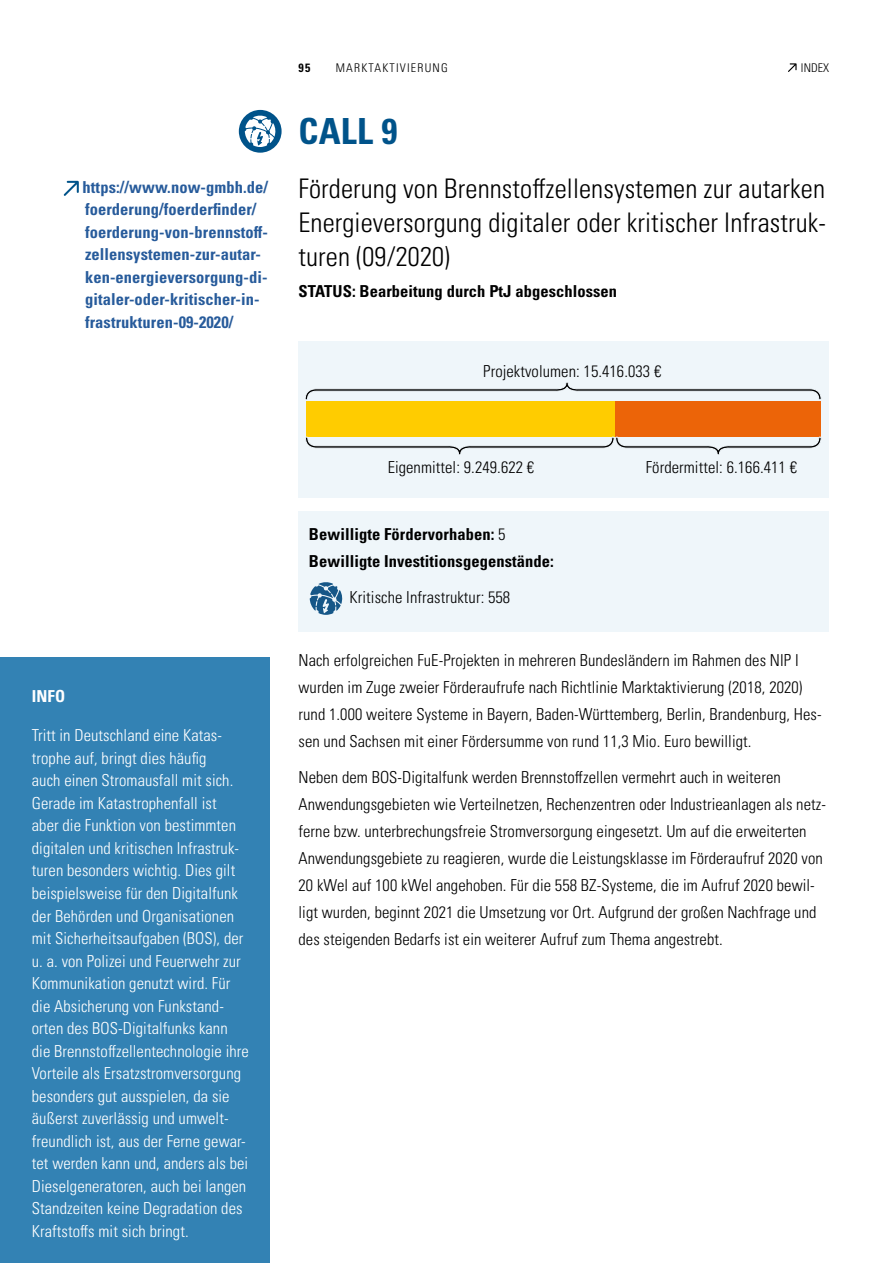
<style>
.page{position:relative;width:893px;height:1263px;background:#fff}
.page>*{position:absolute;margin:0;border:0;box-sizing:border-box;transform-origin:0 0}
.t1{font:700 condensed 36px "Univers LT Pro";color:#00538a}
.t2{font:300 condensed 27px/34px "Univers LT Pro";letter-spacing:.005em;color:#000;text-align:justify}
.t3{font:300 condensed 16.5px/27px "Univers LT Pro";letter-spacing:.005em;color:#000}
.t4{font:300 condensed 16.5px/22.5px "Univers LT Pro";letter-spacing:.005em;color:#fff}
.t5{font:700 condensed 16.5px/22.5px "Univers LT Pro";letter-spacing:.005em;color:#275b9b}
.t6{font:700 condensed 16.5px/27px "Univers LT Pro";letter-spacing:.005em;color:#000}
.t7{font:700 condensed 16.5px "Univers LT Pro";color:#fff}
.t8{font:300 condensed 12px "Univers LT Pro";letter-spacing:.1em;color:#000}
.t9{font:700 condensed 12px "Univers LT Pro";color:#000}
.s1{font-weight:300}
</style>
<div class="page">
<svg style="left:788px;top:63px;width:9px;height:9px"></svg>
<div style="left:298px;top:511px;width:531px;height:120px;background:#eff6fa"></div>
<div style="left:298px;top:341px;width:531px;height:156px;background:#eff6fa"></div>
<div style="left:306px;top:401px;width:309px;height:36px;background:#fc0"></div>
<div style="left:615px;top:401px;width:206px;height:36px;background:#ec6408"></div>
<svg style="left:305px;top:436px;width:517px;height:19px"></svg>
<svg style="left:64px;top:181px;width:15px;height:15px"></svg>
<div style="left:0;top:657px;width:269px;height:606px;background:#3382b4"></div>
<div style="left:239px;top:110px;width:43px;height:43px;background:#00538a;border-radius:50%"></div>
<svg style="left:245px;top:115px;width:31px;height:32px"></svg>
<svg style="left:305px;top:382px;width:517px;height:18px"></svg>
<svg style="left:310px;top:582px;width:32px;height:33px"></svg>
<p class="t5" style="left:83px;top:175px;width:187px">https://www.now-gmbh.de/ foerderung/foerderfinder/ foerderung-von-brennstoff&shy;zellensystemen-zur-autar&shy;ken-energieversorgung-di&shy;gitaler-oder-kritischer-in&shy;frastrukturen-09-2020/</p>
<p class="t9" style="left:298px;top:60px;width:13px">95</p>
<p class="t8" style="left:336px;top:60px;width:114px">MARKTAKTIVIERUNG</p>
<p class="t8" style="left:801px;top:60px;width:30px">INDEX</p>
<h1 class="t1" style="left:298px;top:109px;width:100px">CALL 9</h1>
<h2 class="t2" style="left:298px;top:170px;width:529px">Förderung von Brennstoffzellensystemen zur autarken Energieversorgung digitaler oder kritischer Infrastruk&shy;turen (09/2020)</h2>
<p class="t6" style="left:298px;top:277px;width:320px">STATUS: Bearbeitung durch PtJ abgeschlossen</p>
<p class="t3" style="left:483px;top:357px;width:180px">Projektvolumen: 15.416.033 €</p>
<p class="t7" style="left:32px;top:686px;width:35px">INFO</p>
<p class="t4" style="left:32px;top:723px;width:218px">Tritt in Deutschland eine Katas&shy;trophe auf, bringt dies häufig<br>auch einen Stromausfall mit sich.<br>Gerade im Katastrophenfall ist<br>aber die Funktion von bestimmten digitalen und kritischen Infrastruk&shy;turen besonders wichtig. Dies gilt beispielsweise für den Digitalfunk der Behörden und Organisationen mit Sicherheitsaufgaben (BOS), der u. a. von Polizei und Feuerwehr zur Kommunikation genutzt wird. Für die Absicherung von Funkstand&shy;orten des BOS-Digitalfunks kann die Brennstoffzellentechnologie ihre Vorteile als Ersatzstromversorgung besonders gut ausspielen, da sie äußerst zuverlässig und umwelt&shy;freundlich ist, aus der Ferne gewar&shy;tet werden kann und, anders als bei Dieselgeneratoren, auch bei langen Standzeiten keine Degradation des Kraftstoffs mit sich bringt.</p>
<p class="t3" style="left:388px;top:453px;width:148px">Eigenmittel: 9.249.622 €</p>
<p class="t6" style="left:309px;top:520px;width:246px">Bewilligte Fördervorhaben: <span class="s1">5<br></span>Bewilligte Investitionsgegenstände:</p>
<p class="t3" style="left:350px;top:583px;width:162px">Kritische Infrastruktur: 558</p>
<p class="t3" style="left:646px;top:452px;width:153px">Fördermittel: 6.166.411 €</p>
<p class="t3" style="left:298px;top:646px;width:525px">Nach erfolgreichen FuE-Projekten in mehreren Bundesländern im Rahmen des NIP I wurden im Zuge zweier Förderaufrufe nach Richtlinie Marktaktivierung (2018, 2020) rund 1.000 weitere Systeme in Bayern, Baden-Württemberg, Berlin, Brandenburg, Hes&shy;sen und Sachsen mit einer Fördersumme von rund 11,3 Mio. Euro bewilligt.</p>
<p class="t3" style="left:298px;top:763px;width:529px">Neben dem BOS-Digitalfunk werden Brennstoffzellen vermehrt auch in weiteren Anwendungsgebieten wie Verteilnetzen, Rechenzentren oder Industrieanlagen als netz&shy;ferne bzw. unterbrechungsfreie Stromversorgung eingesetzt. Um auf die erweiterten Anwendungsgebiete zu reagieren, wurde die Leistungsklasse im Förderaufruf 2020 von 20 kWel auf 100 kWel angehoben. Für die 558 BZ-Systeme, die im Aufruf 2020 bewil&shy;ligt wurden, beginnt 2021 die Umsetzung vor Ort. Aufgrund der großen Nachfrage und des steigenden Bedarfs ist ein weiterer Aufruf zum Thema angestrebt.</p>
</div>
